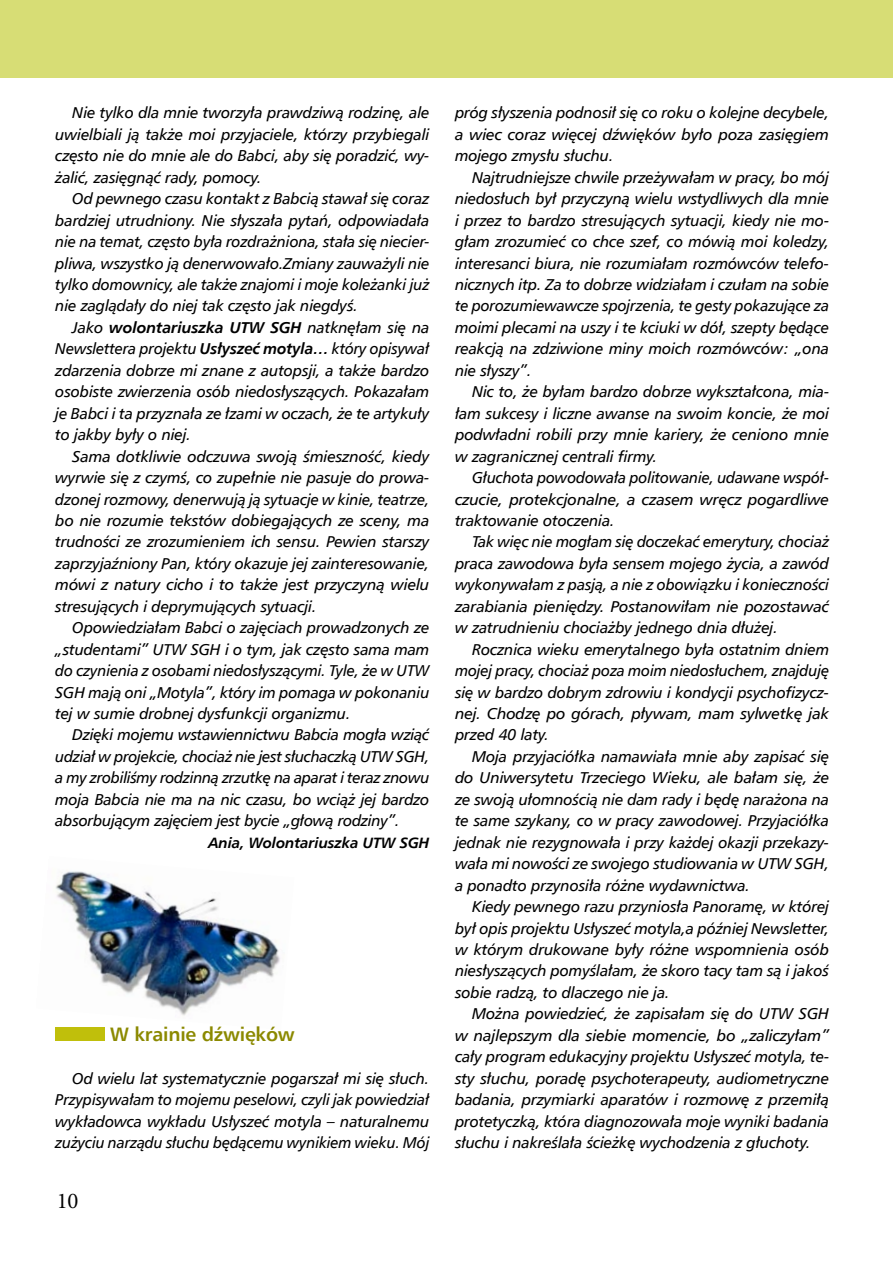
<style>
.page{position:relative;width:893px;height:1263px;background:#fff}
.page>*{position:absolute;margin:0;border:0;box-sizing:border-box;transform-origin:0 0}
.t1{font:22.5px "Minion Pro";color:#000}
.t2{font:700 19.5px "Humnst 777 EU";letter-spacing:-.01em;color:#8b8900}
.t3{font:italic 15.75px/21.5px "Humnst 777 EU";letter-spacing:-.01em;color:#000;text-align:justify}
.t4{font:italic 700 15px "Humnst 777 EU";letter-spacing:-.01em;color:#000}
.s1{font-weight:700}
</style>
<div class="page">
<div style="left:0;top:0;width:893px;height:77px;background:#d7dd75"></div>
<div style="left:55px;top:1027px;width:50px;height:14px;background:#c0bf0b"></div>
<img style="left:55px;top:871px;width:225px;height:145px">
<p class="t3" style="left:55px;top:102px;width:376px;text-indent:17px">Nie tylko dla mnie tworzyła prawdziwą rodzinę, ale uwielbiali ją także moi przyjaciele, którzy przybiegali często nie do mnie ale do Babci, aby się poradzić, wy&shy;żalić, zasięgnąć rady, pomocy.</p>
<p class="t3" style="left:55px;top:188px;width:376px;text-indent:17px">Od pewnego czasu kontakt z Babcią stawał się coraz bardziej utrudniony. Nie słyszała pytań, odpowiadała nie na temat, często była rozdrażniona, stała się niecier&shy;pliwa, wszystko ją denerwowało.Zmiany zauważyli nie tylko domownicy, ale także znajomi i moje koleżanki już nie zaglądały do niej tak często jak niegdyś.</p>
<p class="t3" style="left:55px;top:316px;width:376px;text-indent:17px">Jako <span class="s1">wolontariuszka UTW SGH</span> natknęłam się na Newslettera projektu <span class="s1">Usłyszeć motyla…</span> który opisywał zdarzenia dobrze mi znane z autopsji, a także bardzo osobiste zwierzenia osób niedosłyszących. Pokazałam je Babci i ta przyznała ze łzami w oczach, że te artykuły to jakby były o niej.</p>
<p class="t3" style="left:55px;top:445px;width:376px;text-indent:17px">Sama dotkliwie odczuwa swoją śmieszność, kiedy wyrwie się z czymś, co zupełnie nie pasuje do prowa&shy;dzonej rozmowy, denerwują ją sytuacje w kinie, teatrze, bo nie rozumie tekstów dobiegających ze sceny, ma trudności ze zrozumieniem ich sensu. Pewien starszy zaprzyjaźniony Pan, który okazuje jej zainteresowanie, mówi z natury cicho i to także jest przyczyną wielu stresujących i deprymujących sytuacji.</p>
<p class="t3" style="left:55px;top:617px;width:376px;text-indent:17px">Opowiedziałam Babci o zajęciach prowadzonych ze „studentami” UTW SGH i o tym, jak często sama mam do czynienia z osobami niedosłyszącymi. Tyle, że w UTW SGH mają oni „Motyla”, który im pomaga w pokonaniu tej w sumie drobnej dysfunkcji organizmu.</p>
<p class="t3" style="left:55px;top:724px;width:376px;text-indent:17px">Dzięki mojemu wstawiennictwu Babcia mogła wziąć udział w projekcie, chociaż nie jest słuchaczką UTW SGH, a my zrobiliśmy rodzinną zrzutkę na aparat i teraz znowu moja Babcia nie ma na nic czasu, bo wciąż jej bardzo absorbującym zajęciem jest bycie „głową rodziny”.</p>
<p class="t4" style="left:208px;top:833px;width:223px">Ania, Wolontariuszka UTW SGH</p>
<p class="t2" style="left:110px;top:1022px;width:186px">W krainie dźwięków</p>
<p class="t3" style="left:55px;top:1067px;width:376px;text-indent:17px">Od wielu lat systematycznie pogarszał mi się słuch.<br>Przypisywałam to mojemu peselowi, czyli jak powiedział wykładowca wykładu Usłyszeć motyla – naturalnemu zużyciu narządu słuchu będącemu wynikiem wieku. Mój</p>
<h1 class="t1" style="left:57px;top:1187px;width:23px">10</h1>
<p class="t3" style="left:455px;top:102px;width:376px">próg słyszenia podnosił się co roku o kolejne decybele, a wiec coraz więcej dźwięków było poza zasięgiem mojego zmysłu słuchu.</p>
<p class="t3" style="left:455px;top:166px;width:376px;text-indent:17px">Najtrudniejsze chwile przeżywałam w pracy, bo mój niedosłuch był przyczyną wielu wstydliwych dla mnie i przez to bardzo stresujących sytuacji, kiedy nie mo&shy;głam zrozumieć co chce szef, co mówią moi koledzy, interesanci biura, nie rozumiałam rozmówców telefo&shy;nicznych itp. Za to dobrze widziałam i czułam na sobie te porozumiewawcze spojrzenia, te gesty pokazujące za moimi plecami na uszy i te kciuki w dół, szepty będące reakcją na zdziwione miny moich rozmówców: „ona nie słyszy”.</p>
<p class="t3" style="left:455px;top:381px;width:376px;text-indent:17px">Nic to, że byłam bardzo dobrze wykształcona, mia&shy;łam sukcesy i liczne awanse na swoim koncie, że moi podwładni robili przy mnie kariery, że ceniono mnie w zagranicznej centrali firmy.</p>
<p class="t3" style="left:455px;top:466px;width:376px;text-indent:17px">Głuchota powodowała politowanie, udawane współ&shy;czucie, protekcjonalne, a czasem wręcz pogardliwe traktowanie otoczenia.</p>
<p class="t3" style="left:455px;top:531px;width:376px;text-indent:17px">Tak więc nie mogłam się doczekać emerytury, chociaż praca zawodowa była sensem mojego życia, a zawód wykonywałam z pasją, a nie z obowiązku i konieczności zarabiania pieniędzy. Postanowiłam nie pozostawać w zatrudnieniu chociażby jednego dnia dłużej.</p>
<p class="t3" style="left:455px;top:638px;width:376px;text-indent:17px">Rocznica wieku emerytalnego była ostatnim dniem mojej pracy, chociaż poza moim niedosłuchem, znajduję się w bardzo dobrym zdrowiu i kondycji psychofizycz&shy;nej. Chodzę po górach, pływam, mam sylwetkę jak przed 40 laty.</p>
<p class="t3" style="left:455px;top:745px;width:376px;text-indent:17px">Moja przyjaciółka namawiała mnie aby zapisać się do Uniwersytetu Trzeciego Wieku, ale bałam się, że ze swoją ułomnością nie dam rady i będę narażona na te same szykany, co w pracy zawodowej. Przyjaciółka jednak nie rezygnowała i przy każdej okazji przekazy&shy;wała mi nowości ze swojego studiowania w UTW SGH, a ponadto przynosiła różne wydawnictwa.</p>
<p class="t3" style="left:455px;top:895px;width:376px;text-indent:17px">Kiedy pewnego razu przyniosła Panoramę, w której był opis projektu Usłyszeć motyla,a później Newsletter, w którym drukowane były różne wspomnienia osób niesłyszących pomyślałam, że skoro tacy tam są i jakoś sobie radzą, to dlaczego nie ja.</p>
<p class="t3" style="left:455px;top:1003px;width:376px;text-indent:17px">Można powiedzieć, że zapisałam się do UTW SGH w najlepszym dla siebie momencie, bo „zaliczyłam” cały program edukacyjny projektu Usłyszeć motyla, te&shy;sty słuchu, poradę psychoterapeuty, audiometryczne badania, przymiarki aparatów i rozmowę z przemiłą protetyczką, która diagnozowała moje wyniki badania słuchu i nakreślała ścieżkę wychodzenia z głuchoty.</p>
</div>
